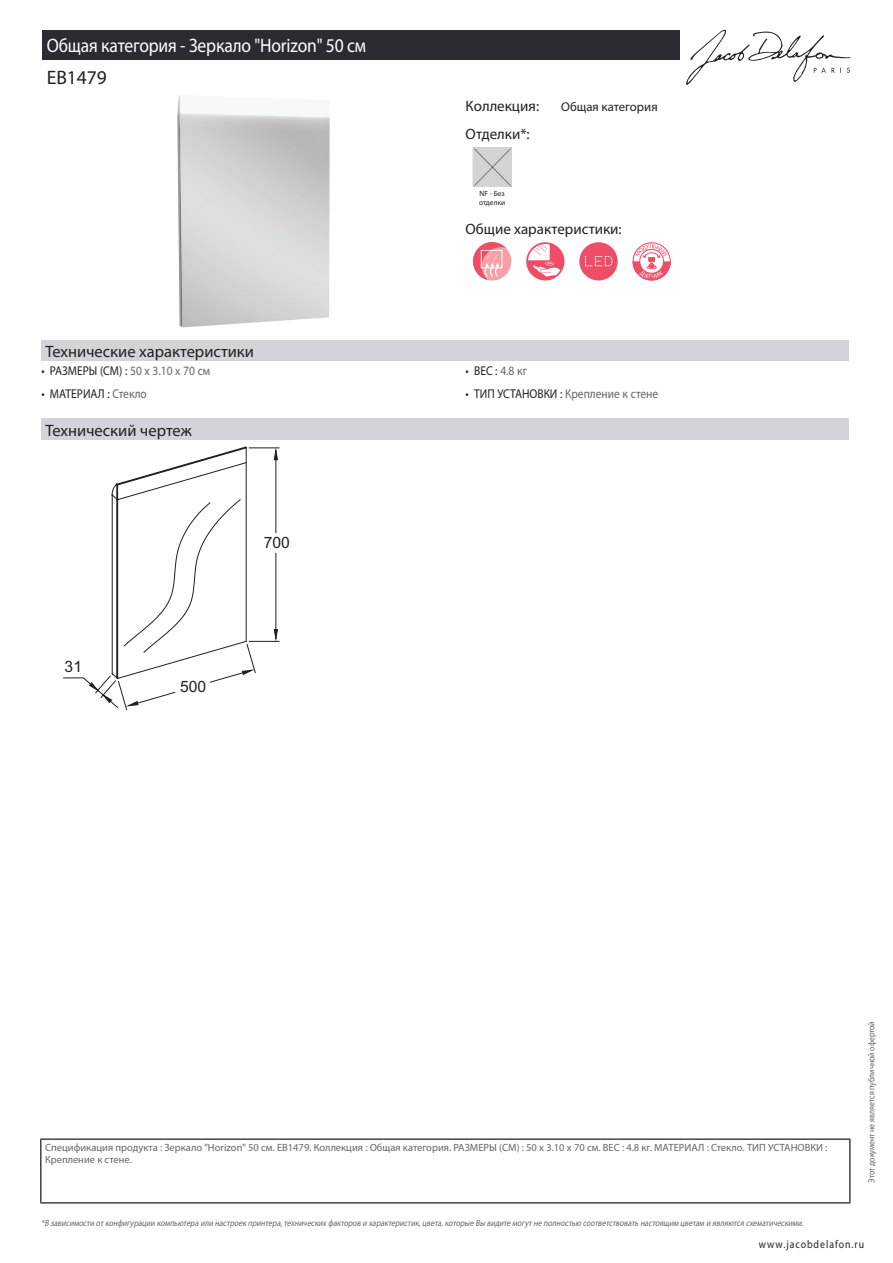
<style>
.page{position:relative;width:893px;height:1263px;background:#fff}
.page>*{position:absolute;margin:0;border:0;box-sizing:border-box;transform-origin:0 0}
.t1{font:19.5px "Myriad Pro";letter-spacing:-.01em;color:#fff;scale:.9 1}
.t2{font:19.5px "Myriad Pro";color:#231f20}
.t3{font:16.5px "Myriad Pro";color:#231f20}
.t4{font:15.6px "Arial";color:#231f20}
.t5{font:15px "Myriad Pro";color:#231f20}
.t6{font:12.75px "Myriad Pro";color:#231f20;scale:.9 1}
.t7{font:12.75px "Myriad Pro";color:#626568;scale:.9 1}
.t8{font:12.75px "Myriad Pro";color:#231f20}
.t9{font:11.25px "Myriad Pro";letter-spacing:.1em;color:#231f20;scale:.87 1}
.t10{font:10.5px/12px "Myriad Pro";color:#626568}
.t11{font:italic 9px "Myriad Pro";color:#626568;scale:.87 1}
.t12{font:9px "Myriad Pro";color:#626568;scale:.87 1}
.t13{font:7.5px/9px "Myriad Pro";color:#231f20}
.s1{color:#626568}
.s2{color:#231f20}
</style>
<div class="page">
<svg style="left:686px;top:30px;width:164px;height:55px"></svg>
<img style="left:177px;top:95px;width:153px;height:232px">
<img style="left:475px;top:150px;width:35px;height:35px">
<div style="left:473px;top:148px;width:39px;height:39px;border:1px solid #d3d4da"></div>
<svg style="left:473px;top:242px;width:38px;height:38px"></svg>
<svg style="left:526px;top:242px;width:38px;height:38px"></svg>
<svg style="left:579px;top:242px;width:39px;height:38px"></svg>
<div style="left:41px;top:340px;width:808px;height:21px;background:#d3d4da"></div>
<div style="left:41px;top:419px;width:808px;height:21px;background:#d3d4da"></div>
<hr style="left:249px;top:447px;width:30px;height:1px;background:#231f20">
<hr style="left:249px;top:641px;width:30px;height:1px;background:#231f20">
<hr style="left:275px;top:457px;width:1px;height:76px;background:#231f20">
<hr style="left:275px;top:553px;width:1px;height:79px;background:#231f20">
<svg style="left:273px;top:447px;width:6px;height:14px"></svg>
<svg style="left:273px;top:628px;width:6px;height:14px"></svg>
<svg style="left:63px;top:446px;width:184px;height:237px"></svg>
<svg style="left:88px;top:498px;width:170px;height:212px"></svg>
<hr style="left:246px;top:448px;width:1px;height:193px;background:#231f20">
<div style="left:43px;top:30px;width:637px;height:30px;background:#2a2c32"></div>
<hr style="left:40px;top:1138px;width:810px;height:2px;background:#040503">
<hr style="left:40px;top:1140px;width:1px;height:62px;background:#040503">
<hr style="left:849px;top:1140px;width:1px;height:62px;background:#040503">
<hr style="left:40px;top:1202px;width:810px;height:1px;background:#040503">
<svg style="left:632px;top:242px;width:39px;height:38px"></svg>
<h1 class="t1" style="left:47px;top:33px;width:356px">Общая категория - Зеркало "Horizon" 50 см</h1>
<h1 class="t2" style="left:47px;top:66px;width:62px">EB1479</h1>
<h3 class="t5" style="left:466px;top:96px;width:75px">Коллекция:</h3>
<h3 class="t8" style="left:561px;top:99px;width:98px">Общая категория</h3>
<h3 class="t5" style="left:466px;top:125px;width:66px">Отделки*:</h3>
<p class="t13" style="left:479px;top:189px;width:28px">NF - Без отделки</p>
<h3 class="t5" style="left:466px;top:219px;width:158px">Общие характеристики:</h3>
<h2 class="t3" style="left:46px;top:341px;width:210px">Технические характеристики</h2>
<h3 class="t6" style="left:41px;top:363px;width:189px">• РАЗМЕРЫ (СМ) : <span class="s1">50 x 3.10 x 70 см</span></h3>
<h3 class="t6" style="left:466px;top:363px;width:70px">• ВЕС : <span class="s1">4.8 кг</span></h3>
<h3 class="t6" style="left:41px;top:385px;width:119px">• МАТЕРИАЛ : <span class="s1">Стекло</span></h3>
<h3 class="t7" style="left:466px;top:385px;width:216px"><span class="s2">• ТИП УСТАНОВКИ :</span> Крепление к стене</h3>
<h2 class="t3" style="left:46px;top:420px;width:148px">Технический чертеж</h2>
<h3 class="t4" style="left:65px;top:655px;width:19px">31</h3>
<h3 class="t4" style="left:180px;top:676px;width:28px">500</h3>
<h3 class="t4" style="left:264px;top:532px;width:28px">700</h3>
<p class="t10" style="left:45px;top:1141px;width:784px">Спецификация продукта : Зеркало "Horizon" 50 см. EB1479. Коллекция : Общая категория. РАЗМЕРЫ (СМ) : 50 x 3.10 x 70 см. ВЕС : 4.8 кг. МАТЕРИАЛ : Стекло. ТИП УСТАНОВКИ :<br>Крепление к стене.</p>
<p class="t11" style="left:41px;top:1217px;width:880px">*В зависимости отконфигурации компьютера или настроек принтера,технических факторов и характеристик,цвета,которые Вы видите могутне полностью соответствовать настоящим цветам и являются схематическими.</p>
<p class="t12" style="left:866px;top:1183px;width:187px;rotate:-90deg">Этот документ не является публичной офертой</p>
<p class="t9" style="left:759px;top:1237px;width:122px">www.jacobdelafon.ru</p>
</div>
